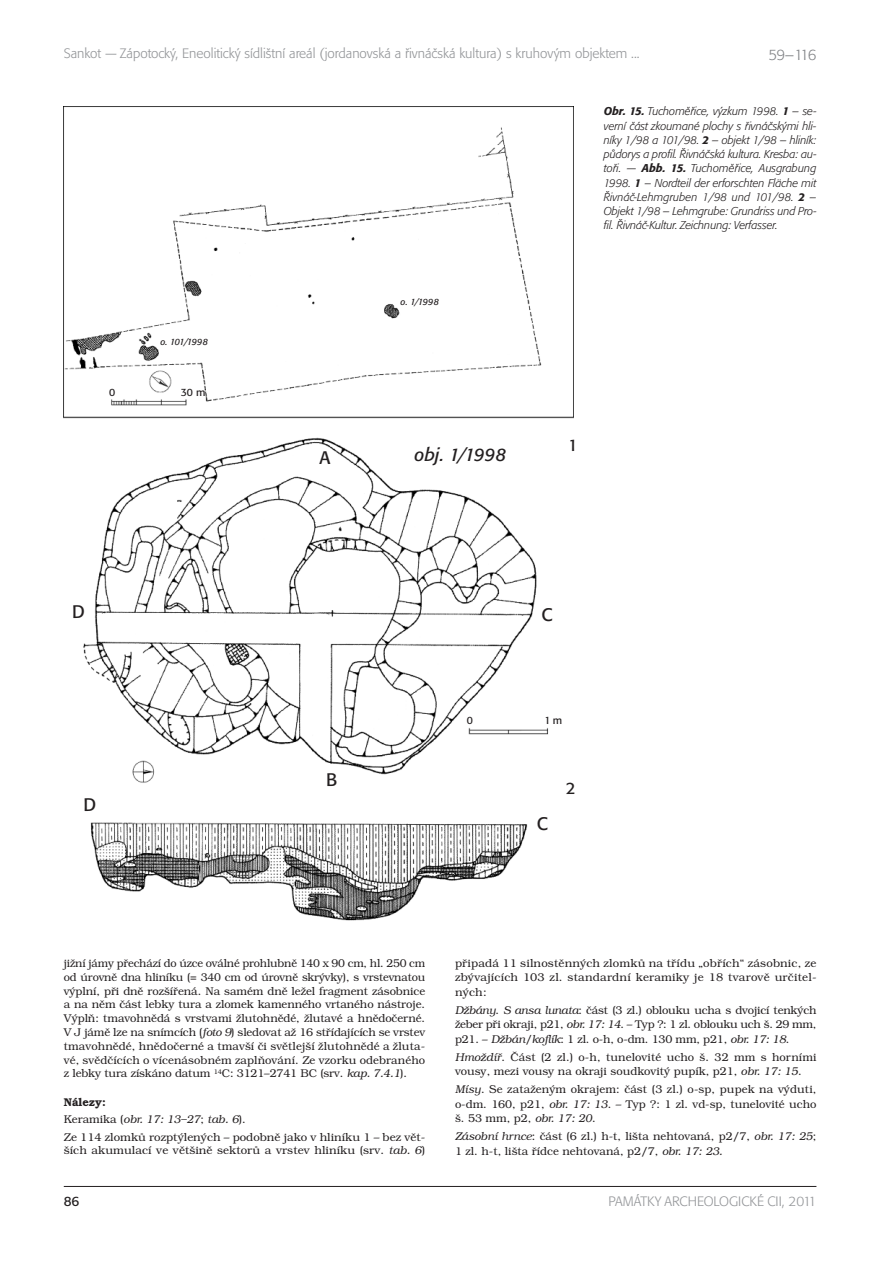
<style>
.page{position:relative;width:893px;height:1263px;background:#fff}
.page>*{position:absolute;margin:0;border:0;box-sizing:border-box;transform-origin:0 0}
.t1{font:italic 18px "Formata CE";color:#231f20}
.t2{font:18px "Formata CE";color:#231f20}
.t3{font:16.5px "Formata CE";color:#231f20}
.t4{font:300 15px "Formata CE";color:#808285}
.t5{font:300 13.5px "Formata CE";color:#939598}
.t6{font:13.5px "Formata CE";color:#231f20}
.t7{font:300 11.25px/13.8px "Bookman CE";color:#231f20;text-align:justify}
.t8{font:italic 300 11.25px/14.2px "Formata CE";letter-spacing:-.005em;color:#231f20;text-align:justify}
.t9{font:10.5px "Formata CE";color:#231f20}
.t10{font:italic 9px "Formata CE";letter-spacing:-.025em;color:#231f20}
.s1{font-weight:500}
.s2{font-style:italic}
.s3{font-weight:600}
</style>
<div class="page">
<hr style="left:64px;top:1186px;width:752px;height:1px;background:#231f20">
<img style="left:64px;top:106px;width:510px;height:815px">
<p class="t5" style="left:64px;top:48px;width:577px">Sankot — Zápotocký, Eneolitický sídlištní areál (jordanovská a řivnáčská kultura) s kruhovým objektem ...</p>
<h3 class="t4" style="left:768px;top:48px;width:49px">59–116</h3>
<p class="t10" style="left:160px;top:338px;width:49px">o. 101/1998</p>
<p class="t9" style="left:109px;top:388px;width:8px">0</p>
<p class="t9" style="left:181px;top:388px;width:26px">30 m</p>
<h1 class="t2" style="left:72px;top:604px;width:14px">D</h1>
<h1 class="t2" style="left:83px;top:797px;width:14px">D</h1>
<h1 class="t2" style="left:320px;top:450px;width:12px">A</h1>
<h1 class="t2" style="left:326px;top:772px;width:13px">B</h1>
<p class="t10" style="left:401px;top:298px;width:40px">o. 1/1998</p>
<h1 class="t1" style="left:415px;top:447px;width:93px">obj. 1/1998</h1>
<p class="t8" style="left:604px;top:105px;width:215px"><span class="s1">Obr. 15.</span> Tuchoměřice, výzkum 1998. <span class="s1">1</span> – se&shy;verní část zkoumané plochy s řivnáčskými hli&shy;níky 1/98 a 101/98. <span class="s1">2</span> – objekt 1/98 – hliník: půdorys a profil. Řivnáčská kultura. Kresba: au&shy;toři. — <span class="s1">Abb. 15.</span> Tuchoměřice, Ausgrabung 1998. <span class="s1">1</span> – Nordteil der erforschten Fläche mit Řivnáč-Lehmgruben 1/98 und 101/98. <span class="s1">2</span> – Objekt 1/98 – Lehmgrube: Grundriss und Pro&shy;fil. Řivnáč-Kultur. Zeichnung: Verfasser.</p>
<h2 class="t3" style="left:568px;top:438px;width:11px">1</h2>
<h1 class="t2" style="left:542px;top:607px;width:13px">C</h1>
<p class="t9" style="left:467px;top:716px;width:8px">0</p>
<p class="t9" style="left:544px;top:716px;width:19px">1m</p>
<h1 class="t2" style="left:537px;top:816px;width:13px">C</h1>
<h2 class="t3" style="left:566px;top:781px;width:11px">2</h2>
<p class="t7" style="left:64px;top:957px;width:363px">jižní jámy přechází do úzce oválné prohlubně 140 x 90 cm, hl. 250 cm od úrovně dna hliníku (= 340 cm od úrovně skrývky), s vrstevnatou výplní, při dně rozšířená. Na samém dně ležel fragment zásobnice a na něm část lebky tura a zlomek kamenného vrtaného nástroje.<br>Výplň: tmavohnědá s vrstvami žlutohnědé, žlutavé a hnědočerné.<br>V J jámě lze na snímcích (<span class="s2">foto 9</span>) sledovat až 16 střídajících se vrstev tmavohnědé, hnědočerné a tmavší či světlejší žlutohnědé a žluta&shy;vé, svědčících o vícenásobném zaplňování. Ze vzorku odebraného z lebky tura získáno datum <sup>14</sup>C: 3121–2741 BC (srv. <span class="s2">kap. 7.4.1</span>).</p>
<p class="t7" style="left:64px;top:1094px;width:363px;line-height:17.4px;text-align:left"><span class="s3">Nálezy:<br></span>Keramika (<span class="s2">obr. 17: 13–27</span>; <span class="s2">tab. 6</span>).<br>Ze 114 zlomků rozptýlených – podobně jako v hliníku 1 – bez vět-</p>
<p class="t7" style="left:64px;top:1145px;width:363px">ších akumulací ve většině sektorů a vrstev hliníku (srv. <span class="s2">tab. 6</span>)</p>
<p class="t7" style="left:455px;top:957px;width:363px;line-height:14.5px">připadá 11 silnostěnných zlomků na třídu „obřích“ zásobnic, ze zbývajících 103 zl. standardní keramiky je 18 tvarově určitel&shy;ných:</p>
<p class="t7" style="left:455px;top:1004px;width:363px;line-height:14.5px"><span class="s2">Džbány</span>. <span class="s2">S ansa lunata</span>: část (3 zl.) oblouku ucha s dvojicí tenkých žeber při okraji, p21, <span class="s2">obr. 17: 14</span>. – Typ ?: 1 zl. oblouku uch š. 29 mm, p21. – <span class="s2">Džbán/koflík</span>: 1 zl. o-h, o-dm. 130 mm, p21, <span class="s2">obr. 17: 18</span>.</p>
<p class="t7" style="left:455px;top:1051px;width:363px;line-height:14.5px"><span class="s2">Hmoždíř</span>. Část (2 zl.) o-h, tunelovité ucho š. 32 mm s horními vousy, mezi vousy na okraji soudkovitý pupík, p21, <span class="s2">obr. 17: 15</span>.</p>
<p class="t7" style="left:455px;top:1083px;width:363px;line-height:14.5px"><span class="s2">Mísy</span>. Se zataženým okrajem: část (3 zl.) o-sp, pupek na výduti, o-dm. 160, p21, <span class="s2">obr. 17: 13</span>. – Typ ?: 1 zl. vd-sp, tunelovité ucho š. 53 mm, p2, <span class="s2">obr. 17: 20</span>.</p>
<p class="t7" style="left:455px;top:1130px;width:363px;line-height:14.5px"><span class="s2">Zásobní hrnce</span>: část (6 zl.) h-t, lišta nehtovaná, p2/7, <span class="s2">obr. 17: 25</span>;<br>1 zl. h-t, lišta řídce nehtovaná, p2/7, <span class="s2">obr. 17: 23.</span></p>
<p class="t6" style="left:64px;top:1195px;width:17px">86</p>
<p class="t5" style="left:609px;top:1195px;width:209px">PAMÁTKY ARCHEOLOGICKÉ CII, 2011</p>
</div>
